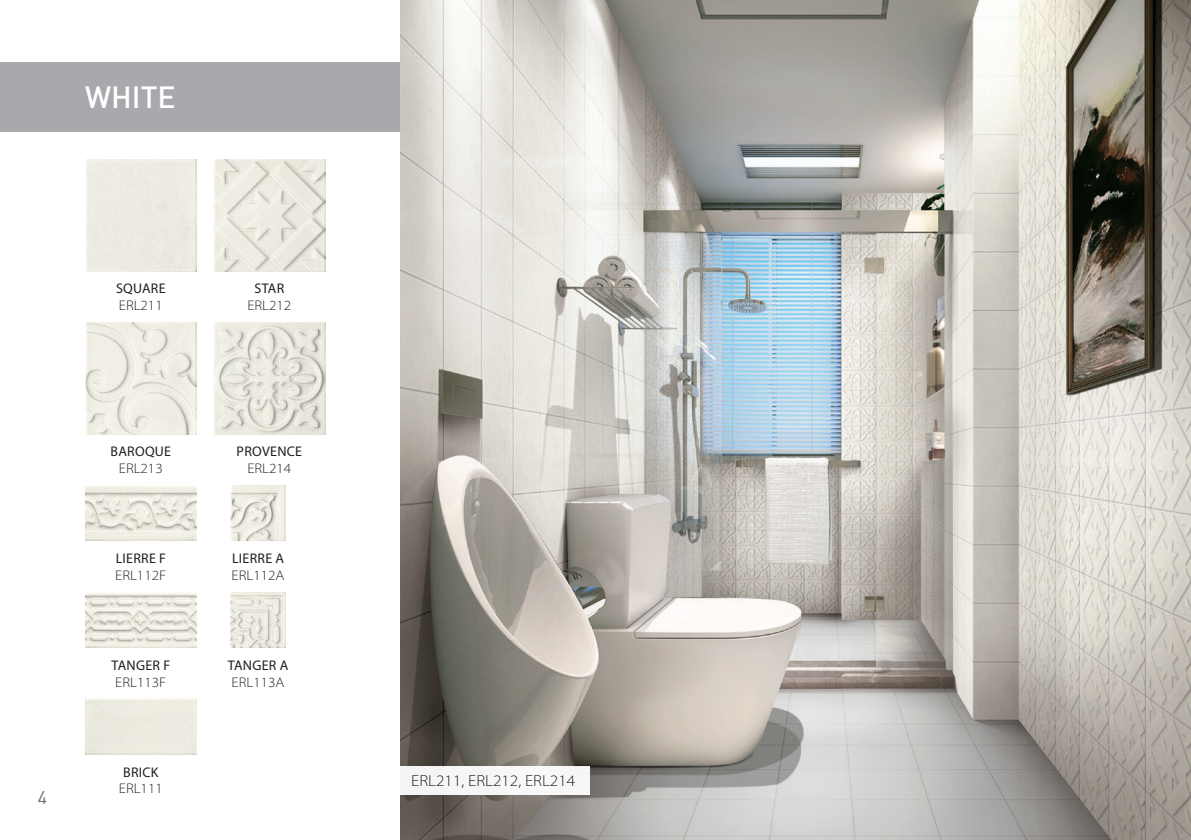
<style>
.page{position:relative;width:1191px;height:840px;background:#fff}
.page>*{position:absolute;margin:0;border:0;box-sizing:border-box;transform-origin:0 0}
.t1{font:500 30px "DIN Cyr";color:#fff}
.t2{font:18px "DIN Cyr";color:#6c6d70}
.t3{font:300 semi-expanded 16px "Myriad Pro";color:#231f20}
.t4{font:14px "Myriad Pro";letter-spacing:.02em;color:#231f20}
.t5{font:300 semi-expanded 14px "Myriad Pro";color:#231f20}
</style>
<div class="page">
<div style="left:0;top:62px;width:401px;height:70px;background:#a8a9ad"></div>
<img style="left:401px;top:0;width:790px;height:839px">
<div style="left:86px;top:160px;width:111px;height:111px;background:#edebe2"></div>
<img style="left:85px;top:322px;width:112px;height:112px">
<img style="left:85px;top:485px;width:112px;height:55px">
<img style="left:230px;top:485px;width:56px;height:55px">
<img style="left:230px;top:592px;width:56px;height:55px">
<img style="left:85px;top:593px;width:112px;height:54px">
<img style="left:214px;top:160px;width:111px;height:111px">
<img style="left:214px;top:322px;width:111px;height:112px">
<div style="left:394px;top:765px;width:195px;height:29px;background:#f7f7f6"></div>
<h1 class="t1" style="left:85px;top:80px;width:92px">WHITE</h1>
<p class="t2" style="left:38px;top:787px;width:11px">4</p>
<p class="t4" style="left:116px;top:280px;width:51px">SQUARE</p>
<p class="t5" style="left:119px;top:297px;width:45px">ERL211</p>
<p class="t4" style="left:254px;top:280px;width:31px">STAR</p>
<p class="t5" style="left:247px;top:297px;width:45px">ERL212</p>
<p class="t4" style="left:110px;top:442px;width:62px">BAROQUE</p>
<p class="t5" style="left:119px;top:460px;width:45px">ERL213</p>
<p class="t4" style="left:237px;top:442px;width:67px">PROVENCE</p>
<p class="t5" style="left:247px;top:460px;width:45px">ERL214</p>
<p class="t4" style="left:116px;top:549px;width:52px">LIERRE F</p>
<p class="t5" style="left:115px;top:567px;width:53px">ERL112F</p>
<p class="t4" style="left:232px;top:549px;width:54px">LIERRE A</p>
<p class="t5" style="left:232px;top:567px;width:54px">ERL112A</p>
<p class="t4" style="left:111px;top:656px;width:60px">TANGER F</p>
<p class="t5" style="left:115px;top:673px;width:53px">ERL113F</p>
<p class="t4" style="left:228px;top:656px;width:62px">TANGER A</p>
<p class="t5" style="left:232px;top:673px;width:54px">ERL113A</p>
<p class="t4" style="left:123px;top:762px;width:37px">BRICK</p>
<p class="t5" style="left:119px;top:780px;width:45px">ERL111</p>
<p class="t3" style="left:411px;top:771px;width:165px">ERL211, ERL212, ERL214</p>
</div>
